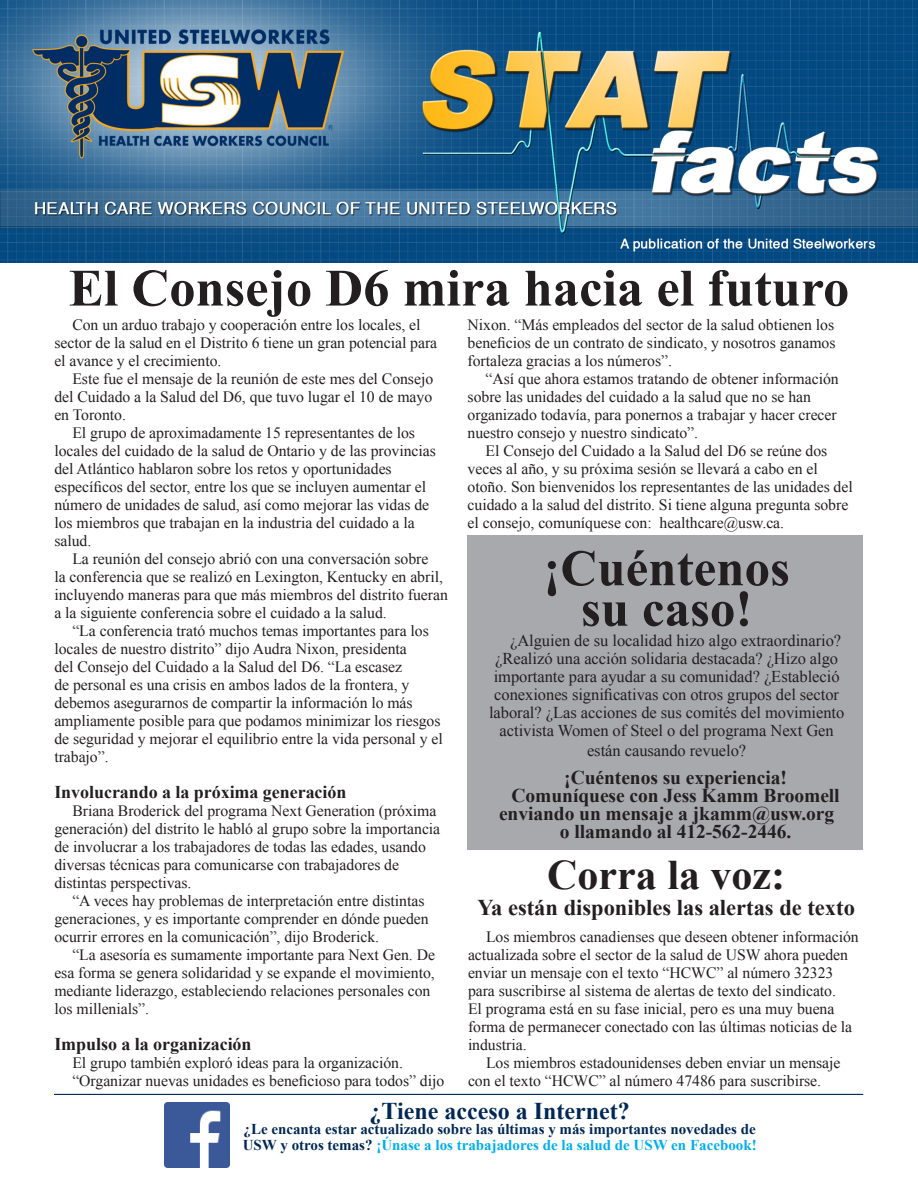
<style>
.page{position:relative;width:918px;height:1188px;background:#fff}
.page>*{position:absolute;margin:0;border:0;box-sizing:border-box;transform-origin:0 0}
.t1{font:700 52.5px "Times New Roman";color:#231f20}
.t2{font:700 51px "Times New Roman";color:#231f20}
.t3{font:700 42px "Times New Roman";color:#231f20}
.t4{font:700 24px "Times New Roman";color:#002855}
.t5{font:700 22.5px "Times New Roman";color:#231f20}
.t6{font:700 19.5px/18px "Times New Roman";letter-spacing:-.005em;color:#231f20;text-align:right}
.t7{font:700 18px "Times New Roman";letter-spacing:-.005em;color:#231f20}
.t8{font:16.5px "Times New Roman";letter-spacing:-.005em;color:#231f20}
.t9{font:15.75px/18px "Times New Roman";letter-spacing:-.005em;color:#231f20}
.t10{font:700 15px/15.8px "Times New Roman";color:#002855}
.s1{color:#00aeef}
</style>
<div class="page">
<img style="left:1px;top:0;width:917px;height:262px">
<hr style="left:54px;top:1094px;width:809px;height:1px;background:#002855">
<img style="left:165px;top:1102px;width:65px;height:65px">
<div style="left:468px;top:536px;width:395px;height:314px;background:#a8a9ad"></div>
<p class="t1" style="left:69px;top:252px;width:782px">El Consejo D6 mira hacia el futuro</p>
<p class="t9" style="left:54px;top:315px;width:384px;text-indent:18px">Con un arduo trabajo y cooperación entre los locales, el sector de la salud en el Distrito 6 tiene un gran potencial para el avance y el crecimiento.</p>
<p class="t9" style="left:54px;top:369px;width:380px;text-align:justify;text-indent:18px">Este fue el mensaje de la reunión de este mes del Consejo del Cuidado a la Salud del D6, que tuvo lugar el 10 de mayo en Toronto.</p>
<p class="t9" style="left:54px;top:423px;width:383px;text-indent:18px">El grupo de aproximadamente 15 representantes de los locales del cuidado de la salud de Ontario y de las provincias del Atlántico hablaron sobre los retos y oportunidades específicos del sector, entre los que se incluyen aumentar el número de unidades de salud, así como mejorar las vidas de los miembros que trabajan en la industria del cuidado a la salud.</p>
<p class="t9" style="left:54px;top:549px;width:395px;text-indent:18px">La reunión del consejo abrió con una conversación sobre<br>la conferencia que se realizó en Lexington, Kentucky en abril, incluyendo maneras para que más miembros del distrito fueran a la siguiente conferencia sobre el cuidado a la salud.</p>
<p class="t9" style="left:54px;top:621px;width:390px;text-indent:18px">“La conferencia trató muchos temas importantes para los locales de nuestro distrito” dijo Audra Nixon, presidenta<br>del Consejo del Cuidado a la Salud del D6. “La escasez<br>de personal es una crisis en ambos lados de la frontera, y debemos asegurarnos de compartir la información lo más ampliamente posible para que podamos minimizar los riesgos de seguridad y mejorar el equilibrio entre la vida personal y el trabajo”.</p>
<p class="t7" style="left:54px;top:779px;width:294px">Involucrando a la próxima generación</p>
<p class="t9" style="left:54px;top:801px;width:387px;text-indent:18px">Briana Broderick del programa Next Generation (próxima generación) del distrito le habló al grupo sobre la importancia de involucrar a los trabajadores de todas las edades, usando diversas técnicas para comunicarse con trabajadores de distintas perspectivas.</p>
<p class="t9" style="left:54px;top:891px;width:376px;text-indent:18px">“A veces hay problemas de interpretación entre distintas generaciones, y es importante comprender en dónde pueden ocurrir errores en la comunicación”, dijo Broderick.</p>
<p class="t9" style="left:54px;top:945px;width:382px;text-indent:18px">“La asesoría es sumamente importante para Next Gen. De esa forma se genera solidaridad y se expande el movimiento, mediante liderazgo, estableciendo relaciones personales con los millenials”.</p>
<p class="t7" style="left:54px;top:1031px;width:199px">Impulso a la organización</p>
<p class="t9" style="left:72px;top:1053px;width:332px">El grupo también exploró ideas para la organización.</p>
<p class="t9" style="left:72px;top:1071px;width:373px">“Organizar nuevas unidades es beneficioso para todos” dijo</p>
<p class="t9" style="left:468px;top:315px;width:369px;text-align:justify">Nixon. “Más empleados del sector de la salud obtienen los beneficios de un contrato de sindicato, y nosotros ganamos fortaleza gracias a los números”.</p>
<p class="t9" style="left:468px;top:369px;width:373px;text-indent:18px">“Así que ahora estamos tratando de obtener información sobre las unidades del cuidado a la salud que no se han organizado todavía, para ponernos a trabajar y hacer crecer nuestro consejo y nuestro sindicato”.</p>
<p class="t9" style="left:468px;top:441px;width:387px;text-indent:18px">El Consejo del Cuidado a la Salud del D6 se reúne dos veces al año, y su próxima sesión se llevará a cabo en el otoño. Son bienvenidos los representantes de las unidades del cuidado a la salud del distrito. Si tiene alguna pregunta sobre el consejo, comuníquese con: healthcare@usw.ca.</p>
<p class="t2" style="left:543px;top:533px;width:248px">¡Cuéntenos</p>
<p class="t2" style="left:581px;top:573px;width:173px">su caso!</p>
<p class="t8" style="left:510px;top:629px;width:333px">¿Alguien de su localidad hizo algo extraordinario?</p>
<p class="t8" style="left:495px;top:647px;width:345px">¿Realizó una acción solidaria destacada? ¿Hizo algo</p>
<p class="t8" style="left:494px;top:665px;width:347px">importante para ayudar a su comunidad? ¿Estableció</p>
<p class="t8" style="left:494px;top:683px;width:346px">conexiones significativas con otros grupos del sector</p>
<p class="t8" style="left:489px;top:701px;width:357px">laboral? ¿Las acciones de sus comités del movimiento</p>
<p class="t8" style="left:500px;top:719px;width:336px">activista Women of Steel o del programa Next Gen</p>
<p class="t8" style="left:587px;top:739px;width:161px">están causando revuelo?</p>
<p class="t6" style="left:564px;top:768px;width:224px">¡Cuéntenos su experiencia!</p>
<p class="t6" style="left:499px;top:786px;width:342px">Comuníquese con Jess Kamm Broomell enviando un mensaje a jkamm@usw.org</p>
<p class="t6" style="left:560px;top:822px;width:233px">o llamando al 412-562-2446.</p>
<p class="t3" style="left:547px;top:846px;width:239px">Corra la voz:</p>
<p class="t5" style="left:477px;top:891px;width:379px">Ya están disponibles las alertas de texto</p>
<p class="t9" style="left:468px;top:928px;width:392px;text-indent:18px">Los miembros canadienses que deseen obtener información actualizada sobre el sector de la salud de USW ahora pueden enviar un mensaje con el texto “HCWC” al número 32323 para suscribirse al sistema de alertas de texto del sindicato.<br>El programa está en su fase inicial, pero es una muy buena forma de permanecer conectado con las últimas noticias de la industria.</p>
<p class="t9" style="left:468px;top:1054px;width:374px;text-indent:18px">Los miembros estadounidenses deben enviar un mensaje con el texto “HCWC” al número 47486 para suscribirse.</p>
<p class="t4" style="left:370px;top:1094px;width:262px">¿Tiene acceso a Internet?</p>
<p class="t10" style="left:243px;top:1121px;width:515px">¿Le encanta estar actualizado sobre las últimas y más importantes novedades de<br>USW y otros temas? <span class="s1">¡Únase a los trabajadores de la salud de USW en Facebook!</span></p>
</div>
